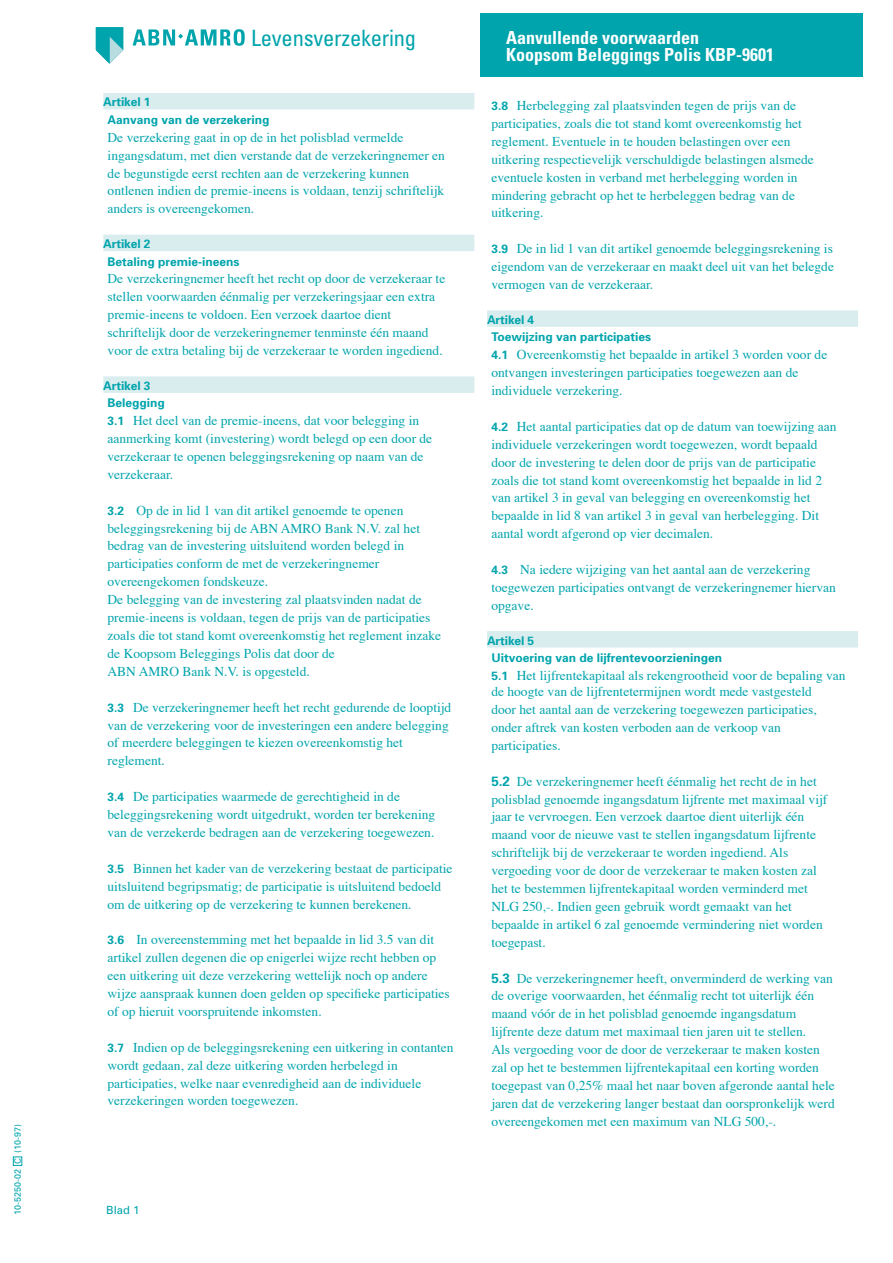
<style>
.page{position:relative;width:893px;height:1263px;background:#fff}
.page>*{position:absolute;margin:0;border:0;box-sizing:border-box;transform-origin:0 0}
.t1{font:condensed 22.5px "Univers";letter-spacing:-.01em;color:#00a4ac}
.t2{font:700 condensed 18px/17px "Univers";color:#fff}
.t3{font:13.5px/17.9px "Times";color:#00a4ac}
.t4{font:700 12px/17.4px "Univers";color:#00a4ac}
.t5{font:11.25px "Univers";color:#00a4ac}
.t6{font:9px "Univers";color:#00a4ac}
.s1{font-family:"Univers";font-weight:700;font-size:12px}
.s2{font-family:"Univers";font-weight:700}
</style>
<div class="page">
<div style="left:103px;top:93px;width:371px;height:16px;background:#daedee"></div>
<div style="left:103px;top:235px;width:371px;height:16px;background:#daedee"></div>
<div style="left:103px;top:376px;width:371px;height:17px;background:#daedee"></div>
<div style="left:487px;top:310px;width:371px;height:17px;background:#daedee"></div>
<div style="left:487px;top:631px;width:371px;height:17px;background:#daedee"></div>
<div style="left:13px;top:1157px;width:9px;height:8px;border:1px solid #00a4ac"></div>
<svg style="left:96px;top:27px;width:27px;height:37px"></svg>
<svg style="left:133px;top:29px;width:112px;height:17px"></svg>
<div style="left:480px;top:13px;width:383px;height:64px;background:#00a4ac"></div>
<p class="t6" style="left:13px;top:1215px;width:93px;rotate:-90deg">10-5250-02 C (10-97)</p>
<h1 class="t1" style="left:251px;top:23px;width:167px">Levensverzekering</h1>
<h2 class="t2" style="left:506px;top:29px;width:269px">Aanvullende voorwaarden<br>Koopsom Beleggings Polis KBP-9601</h2>
<p class="t4" style="left:108px;top:93px;width:164px;text-indent:-4px">Artikel 1<br>Aanvang van de verzekering</p>
<p class="t3" style="left:108px;top:129px;width:339px">De verzekering gaat in op de in het polisblad vermelde ingangsdatum, met dien verstande dat de verzekeringnemer en de begunstigde eerst rechten aan de verzekering kunnen ontlenen indien de premie-ineens is voldaan, tenzij schriftelijk anders is overeengekomen.</p>
<p class="t4" style="left:108px;top:235px;width:134px;text-indent:-4px">Artikel 2<br>Betaling premie-ineens</p>
<p class="t3" style="left:108px;top:271px;width:339px">De verzekeringnemer heeft het recht op door de verzekeraar te stellen voorwaarden éénmalig per verzekeringsjaar een extra premie-ineens te voldoen. Een verzoek daartoe dient schriftelijk door de verzekeringnemer tenminste één maand voor de extra betaling bij de verzekeraar te worden ingediend.</p>
<p class="t4" style="left:108px;top:377px;width:59px;text-indent:-4px">Artikel 3<br>Belegging</p>
<p class="t3" style="left:108px;top:412px;width:326px"><span class="s1">3.1</span> Het deel van de premie-ineens, dat voor belegging in aanmerking komt (investering) wordt belegd op een door de verzekeraar te openen beleggingsrekening op naam van de verzekeraar.</p>
<p class="t3" style="left:108px;top:502px;width:335px"><span class="s1">3.2</span> Op de in lid 1 van dit artikel genoemde te openen beleggingsrekening bij de ABN AMRO Bank N.V. zal het bedrag van de investering uitsluitend worden belegd in participaties conform de met de verzekeringnemer overeengekomen fondskeuze.<br>De belegging van de investering zal plaatsvinden nadat de premie-ineens is voldaan, tegen de prijs van de participaties zoals die tot stand komt overeenkomstig het reglement inzake de Koopsom Beleggings Polis dat door de<br>ABN AMRO Bank N.V. is opgesteld.</p>
<p class="t3" style="left:108px;top:699px;width:345px"><span class="s1">3.3</span> De verzekeringnemer heeft het recht gedurende de looptijd van de verzekering voor de investeringen een andere belegging of meerdere beleggingen te kiezen overeenkomstig het reglement.</p>
<p class="t3" style="left:108px;top:788px;width:329px"><span class="s1">3.4</span> De participaties waarmede de gerechtigheid in de beleggingsrekening wordt uitgedrukt, worden ter berekening van de verzekerde bedragen aan de verzekering toegewezen.</p>
<p class="t3" style="left:108px;top:860px;width:346px"><span class="s1">3.5</span> Binnen het kader van de verzekering bestaat de participatie uitsluitend begripsmatig; de participatie is uitsluitend bedoeld om de uitkering op de verzekering te kunnen berekenen.</p>
<p class="t3" style="left:108px;top:932px;width:344px"><span class="s1">3.6</span> In overeenstemming met het bepaalde in lid 3.5 van dit artikel zullen degenen die op enigerlei wijze recht hebben op een uitkering uit deze verzekering wettelijk noch op andere wijze aanspraak kunnen doen gelden op specifieke participaties of op hieruit voorspruitende inkomsten.</p>
<p class="t3" style="left:108px;top:1039px;width:348px"><span class="s1">3.7</span> Indien op de beleggingsrekening een uitkering in contanten wordt gedaan, zal deze uitkering worden herbelegd in participaties, welke naar evenredigheid aan de individuele verzekeringen worden toegewezen.</p>
<p class="t5" style="left:106px;top:1203px;width:35px">Blad 1</p>
<p class="t3" style="left:491px;top:97px;width:324px"><span class="s1">3.8</span> Herbelegging zal plaatsvinden tegen de prijs van de participaties, zoals die tot stand komt overeenkomstig het reglement. Eventuele in te houden belastingen over een uitkering respectievelijk verschuldigde belastingen alsmede eventuele kosten in verband met herbelegging worden in mindering gebracht op het te herbeleggen bedrag van de uitkering.</p>
<p class="t3" style="left:491px;top:241px;width:344px;text-align:justify"><span class="s1">3.9</span> De in lid 1 van dit artikel genoemde beleggingsrekening is eigendom van de verzekeraar en maakt deel uit van het belegde vermogen van de verzekeraar.</p>
<p class="t4" style="left:491px;top:311px;width:161px;text-indent:-4px">Artikel 4<br>Toewijzing van participaties</p>
<p class="t3" style="left:491px;top:346px;width:337px"><span class="s1">4.1</span> Overeenkomstig het bepaalde in artikel 3 worden voor de ontvangen investeringen participaties toegewezen aan de individuele verzekering.</p>
<p class="t3" style="left:491px;top:418px;width:347px"><span class="s1">4.2</span> Het aantal participaties dat op de datum van toewijzing aan individuele verzekeringen wordt toegewezen, wordt bepaald door de investering te delen door de prijs van de participatie zoals die tot stand komt overeenkomstig het bepaalde in lid 2 van artikel 3 in geval van belegging en overeenkomstig het bepaalde in lid 8 van artikel 3 in geval van herbelegging. Dit aantal wordt afgerond op vier decimalen.</p>
<p class="t3" style="left:491px;top:561px;width:346px"><span class="s1">4.3</span> Na iedere wijziging van het aantal aan de verzekering toegewezen participaties ontvangt de verzekeringnemer hiervan opgave.</p>
<p class="t4" style="left:491px;top:632px;width:232px;text-indent:-4px">Artikel 5<br>Uitvoering van de lijfrentevoorzieningen</p>
<p class="t3" style="left:491px;top:668px;width:356px;line-height:16.2px"><span class="s1">5.1</span> Het lijfrentekapitaal als rekengrootheid voor de bepaling van de hoogte van de lijfrentetermijnen wordt mede vastgesteld</p>
<p class="t3" style="left:491px;top:701px;width:327px">door het aantal aan de verzekering toegewezen participaties, onder aftrek van kosten verboden aan de verkoop van participaties.</p>
<p class="t3" style="left:491px;top:773px;width:337px"><span class="s2">5.2</span> De verzekeringnemer heeft éénmalig het recht de in het polisblad genoemde ingangsdatum lijfrente met maximaal vijf jaar te vervroegen. Een verzoek daartoe dient uiterlijk één maand voor de nieuwe vast te stellen ingangsdatum lijfrente schriftelijk bij de verzekeraar te worden ingediend. Als vergoeding voor de door de verzekeraar te maken kosten zal het te bestemmen lijfrentekapitaal worden verminderd met NLG 250,-. Indien geen gebruik wordt gemaakt van het bepaalde in artikel 6 zal genoemde vermindering niet worden toegepast.</p>
<p class="t3" style="left:491px;top:970px;width:345px"><span class="s2">5.3</span> De verzekeringnemer heeft, onverminderd de werking van de overige voorwaarden, het éénmalig recht tot uiterlijk één maand vóór de in het polisblad genoemde ingangsdatum lijfrente deze datum met maximaal tien jaren uit te stellen.<br>Als vergoeding voor de door de verzekeraar te maken kosten zal op het te bestemmen lijfrentekapitaal een korting worden toegepast van 0,25% maal het naar boven afgeronde aantal hele jaren dat de verzekering langer bestaat dan oorspronkelijk werd overeengekomen met een maximum van NLG 500,-.</p>
</div>
